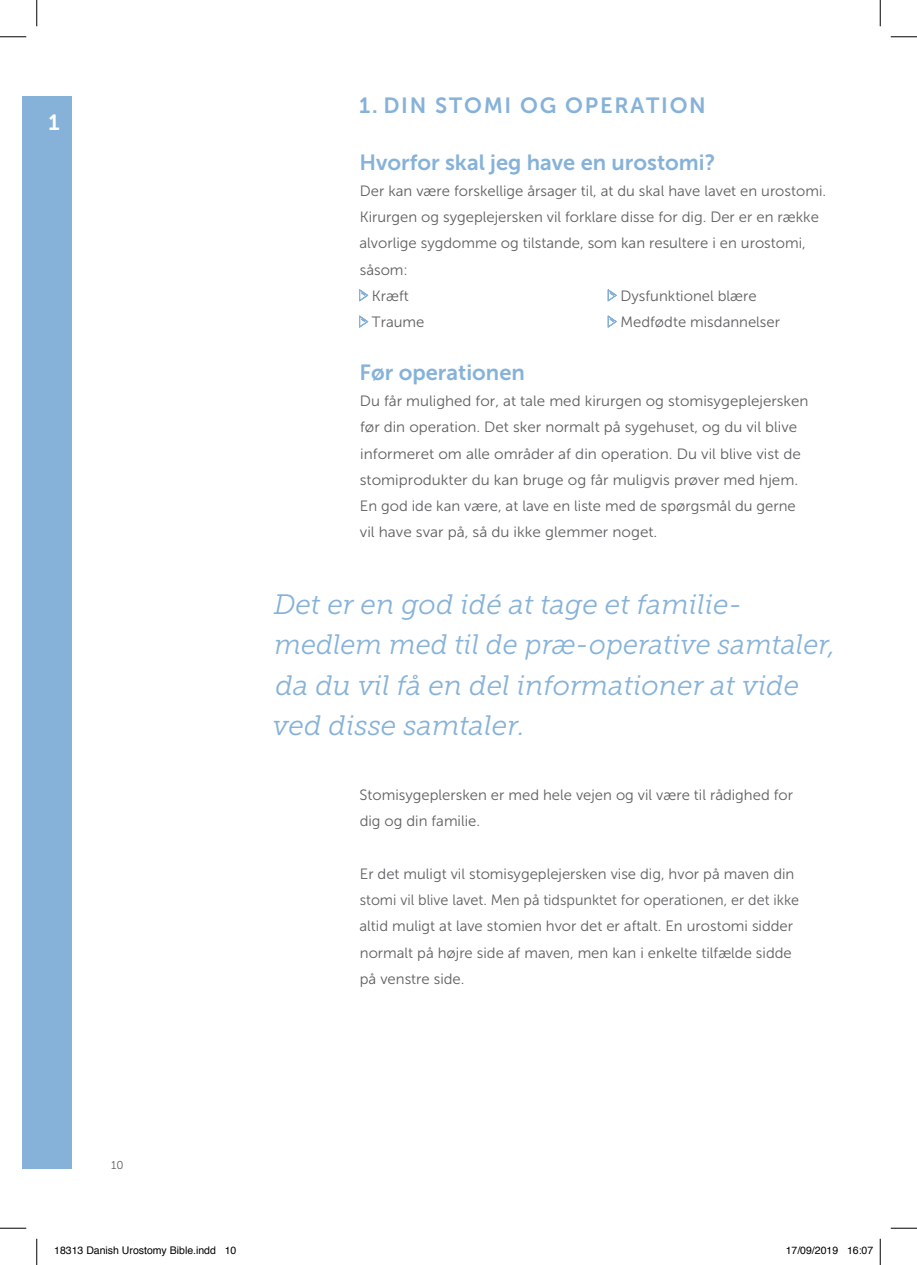
<style>
.page{position:relative;width:917px;height:1265px;background:#fff}
.page>*{position:absolute;margin:0;border:0;box-sizing:border-box;transform-origin:0 0}
.t1{font:italic 28px/40.2px "Museo Slab 300";color:#86b2d9}
.t2{font:21.88px "Museo Sans 700";color:#86b2d9}
.t3{font:21.88px "Museo Sans 700";letter-spacing:.08em;color:#86b2d9}
.t4{font:21.88px "Museo Sans 700";color:#fff}
.t5{font:14.88px/26.2px "Museo Sans 300";color:#5f5f62}
.t6{font:11.38px "Museo Sans 300";color:#5f5f62}
.t7{font:10.5px "Helvetica";color:#000}
</style>
<div class="page">
<div style="left:22px;top:96px;width:49px;height:1072px;background:#86b2d9"></div>
<svg style="left:359px;top:289px;width:9px;height:12px"></svg>
<svg style="left:607px;top:289px;width:10px;height:12px"></svg>
<svg style="left:359px;top:315px;width:9px;height:12px"></svg>
<svg style="left:607px;top:315px;width:10px;height:12px"></svg>
<svg style="left:0;top:36px;width:26px;height:1px"></svg>
<svg style="left:891px;top:36px;width:26px;height:1px"></svg>
<svg style="left:0;top:1227px;width:26px;height:1px"></svg>
<svg style="left:891px;top:1227px;width:26px;height:1px"></svg>
<svg style="left:36px;top:0;width:1px;height:26px"></svg>
<svg style="left:36px;top:1238px;width:1px;height:26px"></svg>
<svg style="left:880px;top:0;width:1px;height:26px"></svg>
<svg style="left:880px;top:1238px;width:1px;height:26px"></svg>
<h2 class="t4" style="left:49px;top:110px;width:13px">1</h2>
<p class="t6" style="left:111px;top:1158px;width:14px">10</p>
<h2 class="t3" style="left:359px;top:93px;width:348px">1. DIN STOMI OG OPERATION</h2>
<h2 class="t2" style="left:360px;top:150px;width:357px">Hvorfor skal jeg have en urostomi?</h2>
<p class="t5" style="left:360px;top:178px;width:468px">Der kan være forskellige årsager til, at du skal have lavet en urostomi.</p>
<p class="t5" style="left:360px;top:204px;width:460px">Kirurgen og sygeplejersken vil forklare disse for dig. Der er en række</p>
<p class="t5" style="left:359px;top:230px;width:448px">alvorlige sygdomme og tilstande, som kan resultere i en urostomi,</p>
<p class="t5" style="left:360px;top:256px;width:50px">såsom:</p>
<p class="t5" style="left:372px;top:283px;width:38px">Kræft</p>
<p class="t5" style="left:620px;top:283px;width:138px">Dysfunktionel blære</p>
<p class="t5" style="left:372px;top:309px;width:54px">Traume</p>
<p class="t5" style="left:620px;top:309px;width:161px">Medfødte misdannelser</p>
<h2 class="t2" style="left:360px;top:360px;width:167px">Før operationen</h2>
<p class="t5" style="left:360px;top:388px;width:450px">Du får mulighed for, at tale med kirurgen og stomisygeplejersken før din operation. Det sker normalt på sygehuset, og du vil blive informeret om alle områder af din operation. Du vil blive vist de stomiprodukter du kan bruge og får muligvis prøver med hjem.<br>En god ide kan være, at lave en liste med de spørgsmål du gerne vil have svar på, så du ikke glemmer noget.</p>
<h1 class="t1" style="left:273px;top:584px;width:564px">Det er en god idé at tage et familie&shy;medlem med til de præ-operative samtaler, da du vil få en del informationer at vide ved disse samtaler.</h1>
<p class="t5" style="left:360px;top:781px;width:435px">Stomisygeplersken er med hele vejen og vil være til rådighed for dig og din familie.</p>
<p class="t5" style="left:359px;top:860px;width:441px">Er det muligt vil stomisygeplejersken vise dig, hvor på maven din stomi vil blive lavet. Men på tidspunktet for operationen, er det ikke altid muligt at lave stomien hvor det er aftalt. En urostomi sidder normalt på højre side af maven, men kan i enkelte tilfælde sidde på venstre side.</p>
<p class="t7" style="left:54px;top:1242px;width:184px">18313 Danish Urostomy Bible.indd 10</p>
<p class="t7" style="left:786px;top:1242px;width:89px">17/09/2019 16:07</p>
</div>
